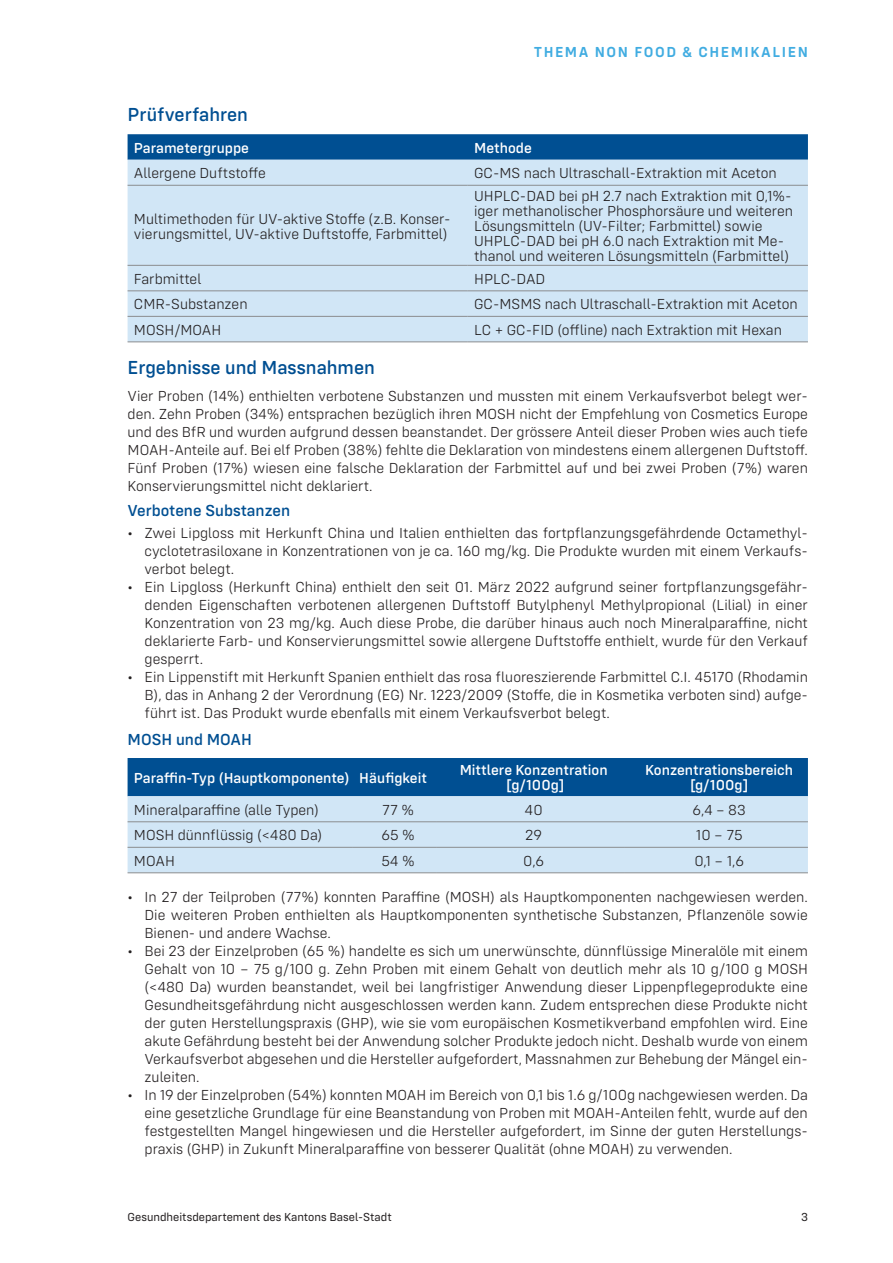
<style>
.page{position:relative;width:893px;height:1263px;background:#fff}
.page>*{position:absolute;margin:0;border:0;box-sizing:border-box;transform-origin:0 0}
.Zwischentitel{font:500 19.5px "Config Rounded";color:#004f92}
.Zwischentitel_2{font:500 16.5px "Config Rounded";color:#004f92}
.Lauftext{font:300 15px/18px "Config Rounded";color:#231f20;text-align:justify}
.Tabelle_Text{font:300 15px/15px "Config Rounded";color:#231f20}
.Tabelle_Titel{font:500 15px/15px "Config Rounded";color:#fff;text-align:center}
.t1{font:600 15px "Config Rounded";letter-spacing:.1em;color:#40ace1}
.t2{font:12px "Config Rounded";color:#231f20}
</style>
<div class="page">
<svg style="left:128px;top:134px;width:680px;height:26px;background:#065394"></svg>
<div style="left:128px;top:160px;width:680px;height:181px;background:#d1e6f6"></div>
<hr style="left:128px;top:185px;width:340px;height:1px;background:#8b8d8f">
<hr style="left:468px;top:185px;width:340px;height:1px;background:#8b8d8f">
<hr style="left:128px;top:265px;width:340px;height:1px;background:#8b8d8f">
<hr style="left:468px;top:265px;width:340px;height:1px;background:#8b8d8f">
<hr style="left:128px;top:290px;width:340px;height:1px;background:#8b8d8f">
<hr style="left:468px;top:290px;width:340px;height:1px;background:#8b8d8f">
<hr style="left:128px;top:316px;width:340px;height:1px;background:#8b8d8f">
<hr style="left:468px;top:316px;width:340px;height:1px;background:#8b8d8f">
<hr style="left:128px;top:341px;width:340px;height:1px;background:#8b8d8f">
<hr style="left:468px;top:341px;width:340px;height:1px;background:#8b8d8f">
<div style="left:128px;top:758px;width:680px;height:38px;background:#004f92"></div>
<div style="left:128px;top:796px;width:680px;height:76px;background:#d1e6f6"></div>
<hr style="left:128px;top:821px;width:225px;height:1px;background:#8b8d8f">
<hr style="left:353px;top:821px;width:84px;height:1px;background:#8b8d8f">
<hr style="left:437px;top:821px;width:187px;height:1px;background:#8b8d8f">
<hr style="left:624px;top:821px;width:184px;height:1px;background:#8b8d8f">
<hr style="left:128px;top:847px;width:225px;height:1px;background:#8b8d8f">
<hr style="left:353px;top:847px;width:84px;height:1px;background:#8b8d8f">
<hr style="left:437px;top:847px;width:187px;height:1px;background:#8b8d8f">
<hr style="left:624px;top:847px;width:184px;height:1px;background:#8b8d8f">
<hr style="left:128px;top:872px;width:225px;height:1px;background:#8b8d8f">
<hr style="left:353px;top:872px;width:84px;height:1px;background:#8b8d8f">
<hr style="left:437px;top:872px;width:187px;height:1px;background:#8b8d8f">
<hr style="left:624px;top:872px;width:184px;height:1px;background:#8b8d8f">
<p class="Zwischentitel" style="left:128px;top:103px;width:122px">Prüfverfahren</p>
<p class="t1" style="left:534px;top:43px;width:276px">THEMA NON FOOD &amp; CHEMIKALIEN</p>
<p class="Tabelle_Titel" style="left:134px;top:140px;width:117px">Parametergruppe</p>
<p class="Tabelle_Titel" style="left:474px;top:140px;width:59px">Methode</p>
<p class="Tabelle_Text" style="left:134px;top:166px;width:133px">Allergene Duftstoffe</p>
<p class="Tabelle_Text" style="left:474px;top:166px;width:304px">GC-MS nach Ultraschall-Extraktion mit Aceton</p>
<p class="Tabelle_Text" style="left:134px;top:211px;width:318px">Multimethoden für UV-aktive Stoffe (z.B. Konser&shy;vierungsmittel, UV-aktive Duftstoffe, Farbmittel)</p>
<p class="Tabelle_Text" style="left:474px;top:188px;width:320px">UHPLC-DAD bei pH 2.7 nach Extraktion mit 0,1%- iger methanolischer Phosphorsäure und weiteren</p>
<p class="Tabelle_Text" style="left:474px;top:218px;width:290px">Lösungsmitteln (UV-Filter; Farbmittel) sowie</p>
<p class="Tabelle_Text" style="left:474px;top:233px;width:317px">UHPLC-DAD bei pH 6.0 nach Extraktion mit Me&shy;thanol und weiteren Lösungsmitteln (Farbmittel)</p>
<p class="Tabelle_Text" style="left:134px;top:271px;width:69px">Farbmittel</p>
<p class="Tabelle_Text" style="left:474px;top:271px;width:73px">HPLC-DAD</p>
<p class="Tabelle_Text" style="left:134px;top:297px;width:115px">CMR-Substanzen</p>
<p class="Tabelle_Text" style="left:474px;top:297px;width:325px">GC-MSMS nach Ultraschall-Extraktion mit Aceton</p>
<p class="Tabelle_Text" style="left:134px;top:322px;width:89px">MOSH/MOAH</p>
<p class="Tabelle_Text" style="left:474px;top:322px;width:309px">LC + GC-FID (offline) nach Extraktion mit Hexan</p>
<p class="Zwischentitel" style="left:128px;top:356px;width:249px">Ergebnisse und Massnahmen</p>
<p class="Lauftext" style="left:128px;top:387px;width:682px">Vier Proben (14%) enthielten verbotene Substanzen und mussten mit einem Verkaufsverbot belegt wer&shy;den. Zehn Proben (34%) entsprachen bezüglich ihren MOSH nicht der Empfehlung von Cosmetics Europe und des BfR und wurden aufgrund dessen beanstandet. Der grössere Anteil dieser Proben wies auch tiefe MOAH-Anteile auf. Bei elf Proben (38%) fehlte die Deklaration von mindestens einem allergenen Duftstoff.<br>Fünf Proben (17%) wiesen eine falsche Deklaration der Farbmittel auf und bei zwei Proben (7%) waren Konservierungsmittel nicht deklariert.</p>
<p class="Zwischentitel_2" style="left:128px;top:501px;width:164px">Verbotene Substanzen</p>
<p class="Lauftext" style="left:145px;top:524px;width:665px;text-indent:-17px">• Zwei Lipgloss mit Herkunft China und Italien enthielten das fortpflanzungsgefährdende Octamethyl&shy;cyclotetrasiloxane in Konzentrationen von je ca. 160 mg/kg. Die Produkte wurden mit einem Verkaufs&shy;verbot belegt.</p>
<p class="Lauftext" style="left:145px;top:578px;width:665px;text-indent:-17px">• Ein Lipgloss (Herkunft China) enthielt den seit 01. März 2022 aufgrund seiner fortpflanzungsgefähr&shy;denden Eigenschaften verbotenen allergenen Duftstoff Butylphenyl Methylpropional (Lilial) in einer Konzentration von 23 mg/kg. Auch diese Probe, die darüber hinaus auch noch Mineralparaffine, nicht deklarierte Farb- und Konservierungsmittel sowie allergene Duftstoffe enthielt, wurde für den Verkauf gesperrt.</p>
<p class="Lauftext" style="left:145px;top:668px;width:665px;text-indent:-17px">• Ein Lippenstift mit Herkunft Spanien enthielt das rosa fluoreszierende Farbmittel C.I. 45170 (Rhodamin B), das in Anhang 2 der Verordnung (EG) Nr. 1223/2009 (Stoffe, die in Kosmetika verboten sind) aufge&shy;führt ist. Das Produkt wurde ebenfalls mit einem Verkaufsverbot belegt.</p>
<p class="Zwischentitel_2" style="left:128px;top:729px;width:126px">MOSH und MOAH</p>
<p class="Tabelle_Titel" style="left:134px;top:770px;width:217px">Paraffin-Typ (Hauptkomponente)</p>
<p class="Tabelle_Titel" style="left:359px;top:770px;width:69px">Häufigkeit</p>
<p class="Tabelle_Titel" style="left:460px;top:763px;width:149px">Mittlere Konzentration</p>
<p class="Tabelle_Titel" style="left:506px;top:778px;width:60px">[g/100g]</p>
<p class="Tabelle_Titel" style="left:645px;top:763px;width:149px">Konzentrationsbereich [g/100g]</p>
<p class="Tabelle_Text" style="left:134px;top:802px;width:186px">Mineralparaffine (alle Typen)</p>
<p class="Tabelle_Text" style="left:382px;top:802px;width:33px">77 %</p>
<p class="Tabelle_Text" style="left:525px;top:802px;width:20px">40</p>
<p class="Tabelle_Text" style="left:692px;top:802px;width:55px">6,4 – 83</p>
<p class="Tabelle_Text" style="left:134px;top:828px;width:190px">MOSH dünnflüssig (&lt;480 Da)</p>
<p class="Tabelle_Text" style="left:381px;top:828px;width:35px">65 %</p>
<p class="Tabelle_Text" style="left:525px;top:828px;width:18px">29</p>
<p class="Tabelle_Text" style="left:696px;top:828px;width:48px">10 – 75</p>
<p class="Tabelle_Text" style="left:134px;top:853px;width:42px">MOAH</p>
<p class="Tabelle_Text" style="left:381px;top:853px;width:35px">54 %</p>
<p class="Tabelle_Text" style="left:523px;top:853px;width:22px">0,6</p>
<p class="Tabelle_Text" style="left:694px;top:853px;width:51px">0,1 – 1,6</p>
<p class="Lauftext" style="left:145px;top:888px;width:665px;text-indent:-17px">• In 27 der Teilproben (77%) konnten Paraffine (MOSH) als Hauptkomponenten nachgewiesen werden.<br>Die weiteren Proben enthielten als Hauptkomponenten synthetische Substanzen, Pflanzenöle sowie Bienen- und andere Wachse.</p>
<p class="Lauftext" style="left:145px;top:942px;width:665px;text-indent:-17px">• Bei 23 der Einzelproben (65 %) handelte es sich um unerwünschte, dünnflüssige Mineralöle mit einem Gehalt von 10 – 75 g/100 g. Zehn Proben mit einem Gehalt von deutlich mehr als 10 g/100 g MOSH (&lt;480 Da) wurden beanstandet, weil bei langfristiger Anwendung dieser Lippenpflegeprodukte eine Gesundheitsgefährdung nicht ausgeschlossen werden kann. Zudem entsprechen diese Produkte nicht der guten Herstellungspraxis (GHP), wie sie vom europäischen Kosmetikverband empfohlen wird. Eine akute Gefährdung besteht bei der Anwendung solcher Produkte jedoch nicht. Deshalb wurde von einem Verkaufsverbot abgesehen und die Hersteller aufgefordert, Massnahmen zur Behebung der Mängel ein&shy;zuleiten.</p>
<p class="Lauftext" style="left:145px;top:1086px;width:665px;text-indent:-17px">• In 19 der Einzelproben (54%) konnten MOAH im Bereich von 0,1 bis 1.6 g/100g nachgewiesen werden. Da eine gesetzliche Grundlage für eine Beanstandung von Proben mit MOAH-Anteilen fehlt, wurde auf den festgestellten Mangel hingewiesen und die Hersteller aufgefordert, im Sinne der guten Herstellungs&shy;praxis (GHP) in Zukunft Mineralparaffine von besserer Qualität (ohne MOAH) zu verwenden.</p>
<p class="t2" style="left:128px;top:1210px;width:266px">Gesundheitsdepartement des Kantons Basel-Stadt</p>
<p class="t2" style="left:801px;top:1210px;width:8px">3</p>
</div>
